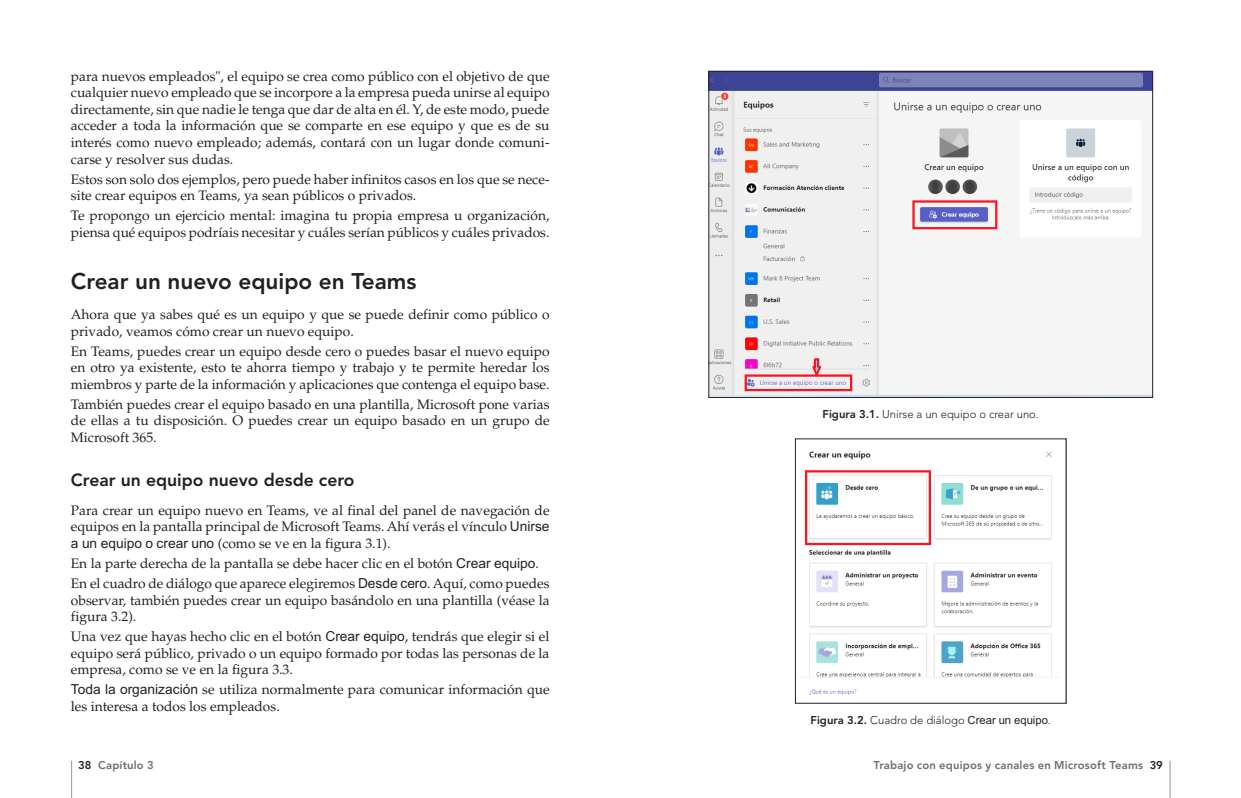
<style>
.page{position:relative;width:1241px;height:798px;background:#fff}
.page>*{position:absolute;margin:0;border:0;box-sizing:border-box;transform-origin:0 0}
.Nivel_1{font:800 22.5px "Avenir LT Std";color:#231f20}
.Nivel_2{font:800 17.5px "Avenir LT Std";color:#231f20}
.Cuerpo_texto{font:13.75px/16.5px "Palatino LT Std";color:#231f20;text-align:justify}
.Pie_figura{font:300 11.25px "Avenir LT Std";color:#231f20}
.t1{font:800 11.25px "Avenir LT Std";letter-spacing:.015em;color:#6c6d70}
.s1{font-family:"Arial MT Std"}
.s2{font-weight:800}
.s3{font-family:"Arial MT Std";font-weight:400}
.s4{color:#231f20}
</style>
<div class="page">
<hr style="left:71px;top:760px;width:1px;height:37px;background:#231f20">
<hr style="left:1169px;top:760px;width:1px;height:37px;background:#231f20">
<img style="left:710px;top:73px;width:440px;height:322px">
<div style="left:708px;top:71px;width:444px;height:326px;border:1px solid #231f20"></div>
<img style="left:799px;top:451px;width:260px;height:244px">
<p class="Cuerpo_texto" style="left:71px;top:68px;width:480px">para nuevos empleados", el equipo se crea como público con el objetivo de que cualquier nuevo empleado que se incorpore a la empresa pueda unirse al equipo directamente, sin que nadie le tenga que dar de alta en él. Y, de este modo, puede acceder a toda la información que se comparte en ese equipo y que es de su interés como nuevo empleado; además, contará con un lugar donde comuni&shy;carse y resolver sus dudas.</p>
<p class="Cuerpo_texto" style="left:71px;top:171px;width:480px">Estos son solo dos ejemplos, pero puede haber infinitos casos en los que se nece&shy;site crear equipos en Teams, ya sean públicos o privados.</p>
<p class="Cuerpo_texto" style="left:71px;top:207px;width:480px">Te propongo un ejercicio mental: imagina tu propia empresa u organización, piensa qué equipos podríais necesitar y cuáles serían públicos y cuáles privados.</p>
<p class="Nivel_1" style="left:71px;top:267px;width:347px">Crear un nuevo equipo en Teams</p>
<p class="Cuerpo_texto" style="left:71px;top:306px;width:480px">Ahora que ya sabes qué es un equipo y que se puede definir como público o privado, veamos cómo crear un nuevo equipo.</p>
<p class="Cuerpo_texto" style="left:71px;top:343px;width:480px">En Teams, puedes crear un equipo desde cero o puedes basar el nuevo equipo en otro ya existente, esto te ahorra tiempo y trabajo y te permite heredar los miembros y parte de la información y aplicaciones que contenga el equipo base.</p>
<p class="Cuerpo_texto" style="left:71px;top:396px;width:480px">También puedes crear el equipo basado en una plantilla, Microsoft pone varias de ellas a tu disposición. O puedes crear un equipo basado en un grupo de Microsoft 365.</p>
<p class="Nivel_2" style="left:71px;top:469px;width:285px">Crear un equipo nuevo desde cero</p>
<p class="Cuerpo_texto" style="left:71px;top:502px;width:480px">Para crear un equipo nuevo en Teams, ve al final del panel de navegación de equipos en la pantalla principal de Microsoft Teams. Ahí verás el vínculo <span class="s1">Unirse a un equipo o crear uno</span> (como se ve en la figura 3.1).</p>
<p class="Cuerpo_texto" style="left:71px;top:555px;width:469px">En la parte derecha de la pantalla se debe hacer clic en el botón <span class="s1">Crear equipo</span>.</p>
<p class="Cuerpo_texto" style="left:71px;top:575px;width:480px">En el cuadro de diálogo que aparece elegiremos <span class="s1">Desde cero</span>. Aquí, como puedes observar, también puedes crear un equipo basándolo en una plantilla (véase la figura 3.2).</p>
<p class="Cuerpo_texto" style="left:71px;top:628px;width:480px">Una vez que hayas hecho clic en el botón <span class="s1">Crear equipo</span>, tendrás que elegir si el equipo será público, privado o un equipo formado por todas las personas de la empresa, como se ve en la figura 3.3.</p>
<p class="Cuerpo_texto" style="left:71px;top:681px;width:480px"><span class="s1">Toda la organización</span> se utiliza normalmente para comunicar información que les interesa a todos los empleados.</p>
<p class="Pie_figura" style="left:822px;top:407px;width:218px"><span class="s2">Figura 3.1.</span> Unirse a un equipo o crear uno.</p>
<p class="Pie_figura" style="left:810px;top:713px;width:242px"><span class="s2">Figura 3.2.</span> Cuadro de diálogo <span class="s3">Crear un equipo</span>.</p>
<p class="t1" style="left:78px;top:758px;width:77px"><span class="s4">38</span> Capítulo 3</p>
<p class="t1" style="left:873px;top:758px;width:291px">Trabajo con equipos y canales en Microsoft Teams <span class="s4">39</span></p>
</div>
